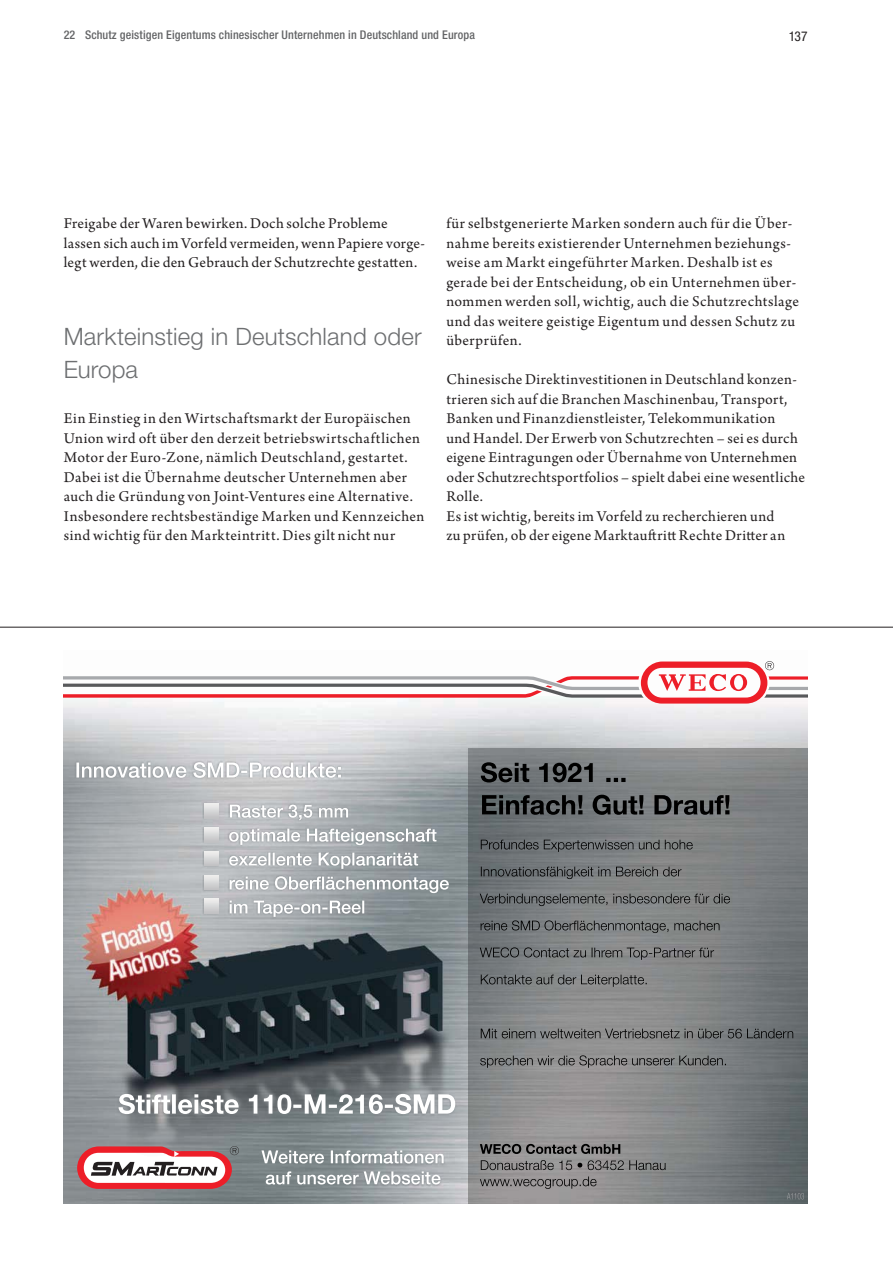
<style>
.page{position:relative;width:893px;height:1263px;background:#fff}
.page>*{position:absolute;margin:0;border:0;box-sizing:border-box;transform-origin:0 0}
.t1{font:300 24px/33px "Helvetica Neue";letter-spacing:.01em;color:#6d6f71}
.t2{font:15.75px/19.5px "Arno Pro";letter-spacing:.025em;color:#231f20}
.t3{font:condensed 13.5px "Helvetica Neue";color:#231f20}
.t4{font:500 condensed 12px "Helvetica Neue";letter-spacing:.01em;color:#636466}
</style>
<div class="page">
<hr style="left:0;top:627px;width:893px;height:1px;background:#231f20">
<img style="left:64px;top:661px;width:744px;height:542px">
<img style="left:468px;top:749px;width:340px;height:454px">
<img style="left:787px;top:1193px;width:17px;height:6px">
<img style="left:480px;top:1144px;width:92px;height:10px">
<img style="left:481px;top:840px;width:83px;height:10px">
<img style="left:481px;top:762px;width:144px;height:52px">
<img style="left:77px;top:1146px;width:155px;height:43px">
<img style="left:91px;top:1146px;width:148px;height:30px">
<img style="left:261px;top:1150px;width:119px;height:14px">
<img style="left:76px;top:763px;width:130px;height:15px">
<img style="left:119px;top:1094px;width:120px;height:20px">
<img style="left:230px;top:805px;width:67px;height:13px">
<img style="left:204px;top:899px;width:14px;height:14px">
<img style="left:204px;top:876px;width:14px;height:14px">
<img style="left:204px;top:851px;width:14px;height:15px">
<img style="left:204px;top:828px;width:14px;height:14px">
<img style="left:204px;top:804px;width:14px;height:14px">
<img style="left:64px;top:662px;width:744px;height:42px">
<p class="t4" style="left:64px;top:31px;width:413px">22 Schutz geistigen Eigentums chinesischer Unternehmen in Deutschland und Europa</p>
<p class="t3" style="left:789px;top:31px;width:20px">137</p>
<p class="t2" style="left:64px;top:215px;width:363px">Freigabe der Waren bewirken. Doch solche Probleme lassen sich auch im Vorfeld vermeiden, wenn Papiere vorge&shy;legt werden, die den Gebrauch der Schutzrechte gestatten.</p>
<h1 class="t1" style="left:64px;top:323px;width:359px">Markteinstieg in Deutschland oder<br>Europa</h1>
<p class="t2" style="left:64px;top:410px;width:362px">Ein Einstieg in den Wirtschaftsmarkt der Europäischen Union wird oft über den derzeit betriebswirtschaftlichen Motor der Euro-Zone, nämlich Deutschland, gestartet.<br>Dabei ist die Übernahme deutscher Unternehmen aber auch die Gründung von Joint-Ventures eine Alternative.<br>Insbesondere rechtsbeständige Marken und Kennzeichen sind wichtig für den Markteintritt. Dies gilt nicht nur</p>
<p class="t2" style="left:446px;top:215px;width:354px">für selbstgenerierte Marken sondern auch für die Über&shy;nahme bereits existierender Unternehmen beziehungs&shy;weise am Markt eingeführter Marken. Deshalb ist es gerade bei der Entscheidung, ob ein Unternehmen über&shy;nommen werden soll, wichtig, auch die Schutzrechtslage und das weitere geistige Eigentum und dessen Schutz zu überprüfen.</p>
<p class="t2" style="left:446px;top:371px;width:360px">Chinesische Direktinvestitionen in Deutschland konzen&shy;trieren sich auf die Branchen Maschinenbau, Transport, Banken und Finanzdienstleister, Telekommunikation<br>und Handel. Der Erwerb von Schutzrechten – sei es durch eigene Eintragungen oder Übernahme von Unternehmen oder Schutzrechtsportfolios – spielt dabei eine wesentliche Rolle.<br>Es ist wichtig, bereits im Vorfeld zu recherchieren und<br>zu prüfen, ob der eigene Marktauftritt Rechte Dritter an</p>
</div>
